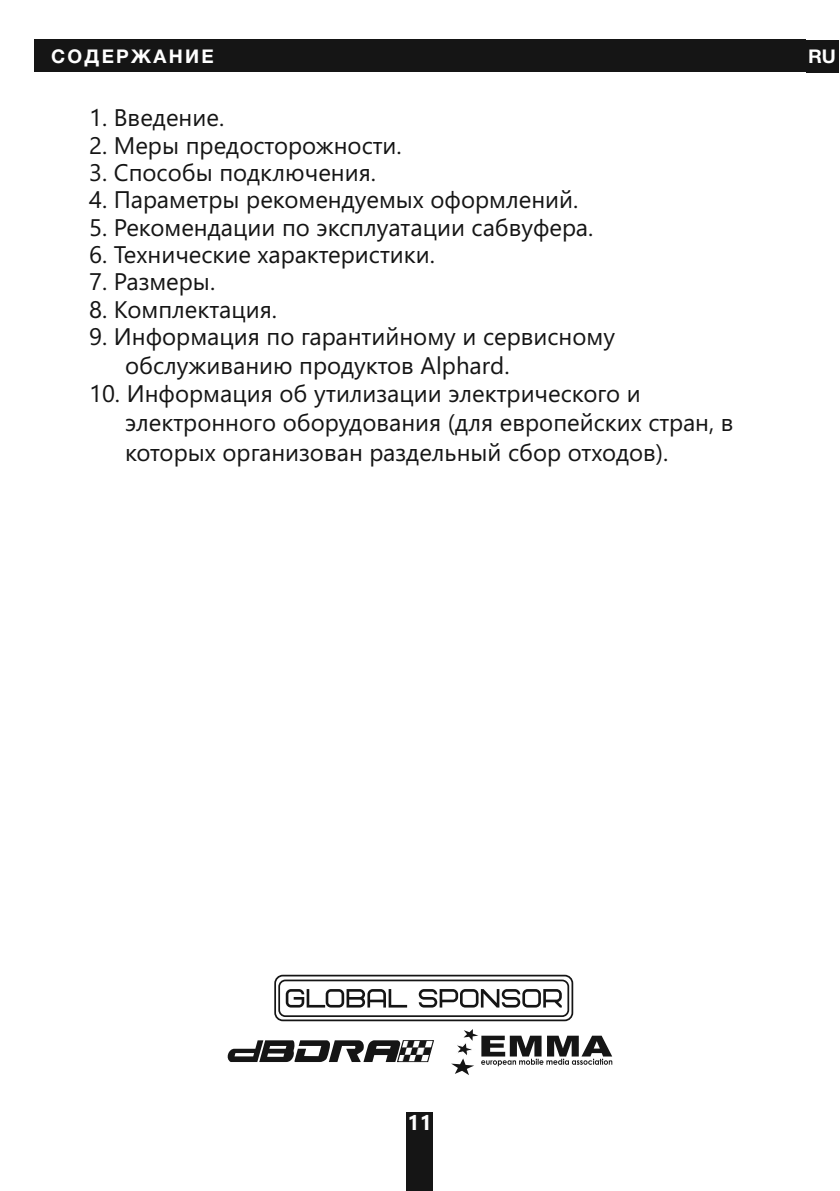
<style>
.page{position:relative;width:840px;height:1191px;background:#fff}
.page>*{position:absolute;margin:0;border:0;box-sizing:border-box;transform-origin:0 0}
.t1{font:24px/29.4px "Segoe UI";color:#151515}
.t2{font:700 21px "Segoe UI";color:#fefefe}
.t3{font:900 19px "Helvetica Neue Cyr";letter-spacing:.12em;color:#fefefe}
</style>
<div class="page">
<div style="left:34px;top:40px;width:770px;height:32px;background:#151515"></div>
<div style="left:805px;top:40px;width:32px;height:32px;background:#151515"></div>
<div style="left:406px;top:1112px;width:27px;height:78px;background:#151515"></div>
<div style="left:274px;top:974px;width:299px;height:47px;border:2px solid #151515;border-radius:8px"></div>
<div style="left:278px;top:979px;width:291px;height:38px;border:2px solid #151515;border-radius:6px"></div>
<svg style="left:285px;top:989px;width:276px;height:18px"></svg>
<svg style="left:227px;top:1040px;width:207px;height:22px"></svg>
<svg style="left:451px;top:1029px;width:161px;height:46px"></svg>
<p class="t3" style="left:51px;top:49px;width:164px">СОДЕРЖАНИЕ</p>
<p class="t3" style="left:807px;top:49px;width:29px">RU</p>
<p class="t1" style="left:89px;top:106px;width:136px">1. Введение.</p>
<p class="t1" style="left:89px;top:133px;width:314px">2. Меры предосторожности.</p>
<p class="t1" style="left:89px;top:160px;width:288px">3. Способы подключения.</p>
<p class="t1" style="left:89px;top:187px;width:490px">4. Параметры рекомендуемых оформлений.</p>
<p class="t1" style="left:89px;top:215px;width:505px">5. Рекомендации по эксплуатации сабвуфера.</p>
<p class="t1" style="left:89px;top:242px;width:347px">6. Технические характеристики.</p>
<p class="t1" style="left:89px;top:269px;width:128px">7. Размеры.</p>
<p class="t1" style="left:89px;top:296px;width:189px">8. Комплектация.</p>
<p class="t1" style="left:125px;top:324px;width:491px;text-indent:-36px">9. Информация по гарантийному и сервисному обслуживанию продуктов Alphard.</p>
<p class="t1" style="left:125px;top:381px;width:609px;text-indent:-36px">10. Информация об утилизации электрического и электронного оборудования (для европейских стран, в которых организован раздельный сбор отходов).</p>
<p class="t2" style="left:407px;top:1115px;width:26px">11</p>
</div>
